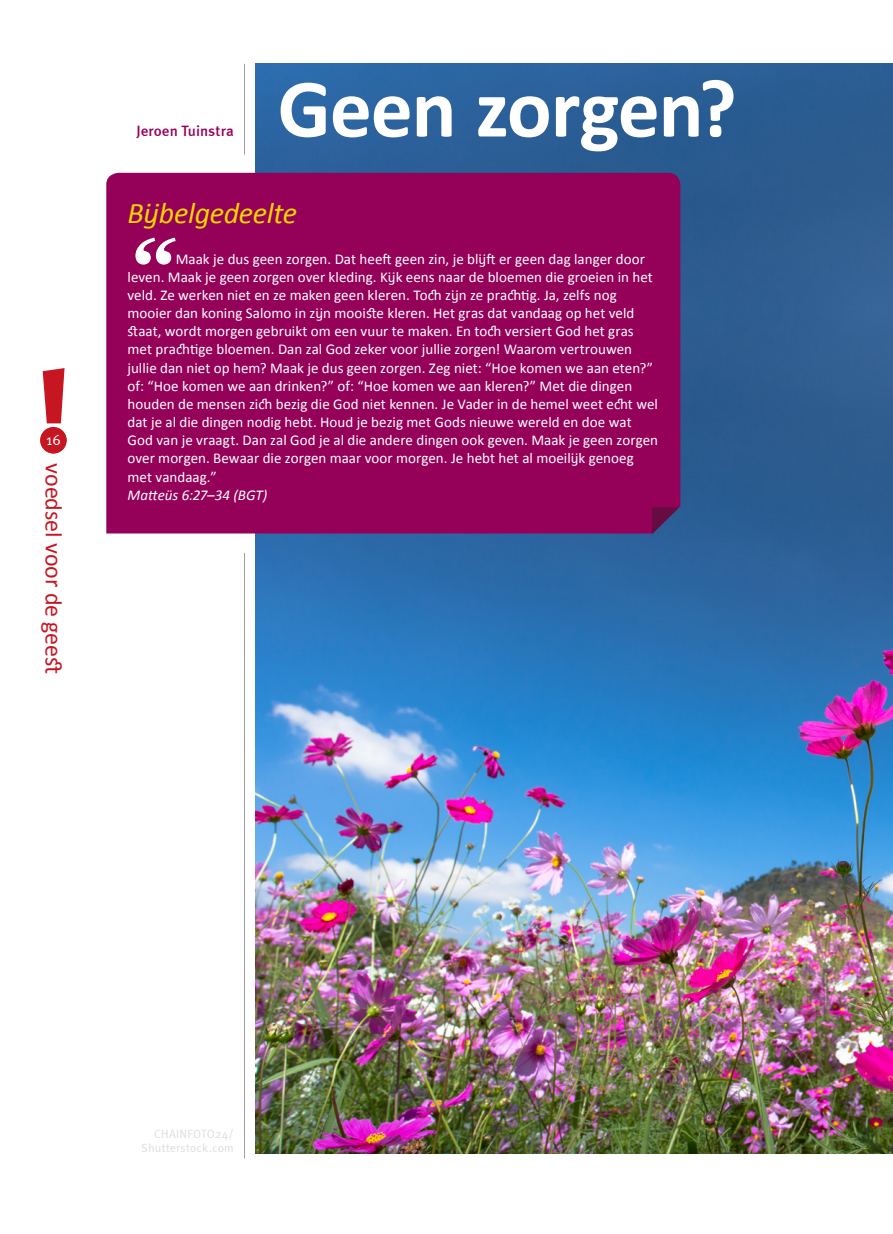
<style>
.page{position:relative;width:893px;height:1234px;background:#fff}
.page>*{position:absolute;margin:0;border:0;box-sizing:border-box;transform-origin:0 0}
.t1{font:italic 700 84px "Century Schoolbook";color:#fff}
.t2{font:700 83.7px "Calibri";letter-spacing:-.015em;color:#fff}
.t3{font:italic 30px "Calibri";letter-spacing:-.01em;color:#f7d502}
.t4{font:24px "Calibri";letter-spacing:-.005em;color:#c61621}
.t5{font:15px/18.1px "Calibri";color:#fff}
.t6{font:italic 15px "Calibri";color:#fff}
.t7{font:500 15px "Meta";letter-spacing:.005em;color:#950159}
.t8{font:15px "Meta Normal";color:#fff}
.t9{font:12px/13.5px "Meta Normal";letter-spacing:.015em;color:#dcdddf;text-align:right}
</style>
<div class="page">
<svg style="left:43px;top:368px;width:22px;height:55px"></svg>
<img style="left:255px;top:64px;width:638px;height:1089px">
<div style="left:40px;top:427px;width:27px;height:26px;background:#c61621;border-radius:50%"></div>
<hr style="left:244px;top:64px;width:1px;height:91px;background:#9d9fa2">
<hr style="left:244px;top:552px;width:1px;height:606px;background:#9d9fa2">
<div style="left:106px;top:173px;width:574px;height:360px;background:#950159"></div>
<svg style="left:652px;top:507px;width:27px;height:27px"></svg>
<p class="t8" style="left:46px;top:431px;width:16px">16</p>
<h3 class="t4" style="left:69px;top:463px;width:212px;rotate:90deg">voedsel voor de geest</h3>
<p class="t7" style="left:136px;top:122px;width:99px">Jeroen Tuinstra</p>
<h2 class="t2" style="left:278px;top:55px;width:461px">Geen zorgen?</h2>
<h3 class="t3" style="left:127px;top:193px;width:171px">Bijbelgedeelte</h3>
<h1 class="t1" style="left:128px;top:217px;width:42px">“</h1>
<p class="t5" style="left:128px;top:249px;width:532px;text-indent:48px">Maak je dus geen zorgen. Dat heeft geen zin, je blijft er geen dag langer door leven. Maak je geen zorgen over kleding. Kijk eens naar de bloemen die groeien in het veld. Ze werken niet en ze maken geen kleren. Toch zijn ze prachtig. Ja, zelfs nog mooier dan koning Salomo in zijn mooiste kleren. Het gras dat vandaag op het veld staat, wordt morgen gebruikt om een vuur te maken. En toch versiert God het gras met prachtige bloemen. Dan zal God zeker voor jullie zorgen! Waarom vertrouwen jullie dan niet op hem? Maak je dus geen zorgen. Zeg niet: “Hoe komen we aan eten?” of: “Hoe komen we aan drinken?” of: “Hoe komen we aan kleren?” Met die dingen houden de mensen zich bezig die God niet kennen. Je Vader in de hemel weet echt wel dat je al die dingen nodig hebt. Houd je bezig met Gods nieuwe wereld en doe wat God van je vraagt. Dan zal God je al die andere dingen ook geven. Maak je geen zorgen over morgen. Bewaar die zorgen maar voor morgen. Je hebt het al moeilijk genoeg met vandaag.”</p>
<p class="t6" style="left:128px;top:484px;width:141px">Matteüs 6:27–34 (BGT)</p>
<p class="t9" style="left:141px;top:1126px;width:94px">CHAINFOTO24/<br>Shutterstock.com</p>
</div>
